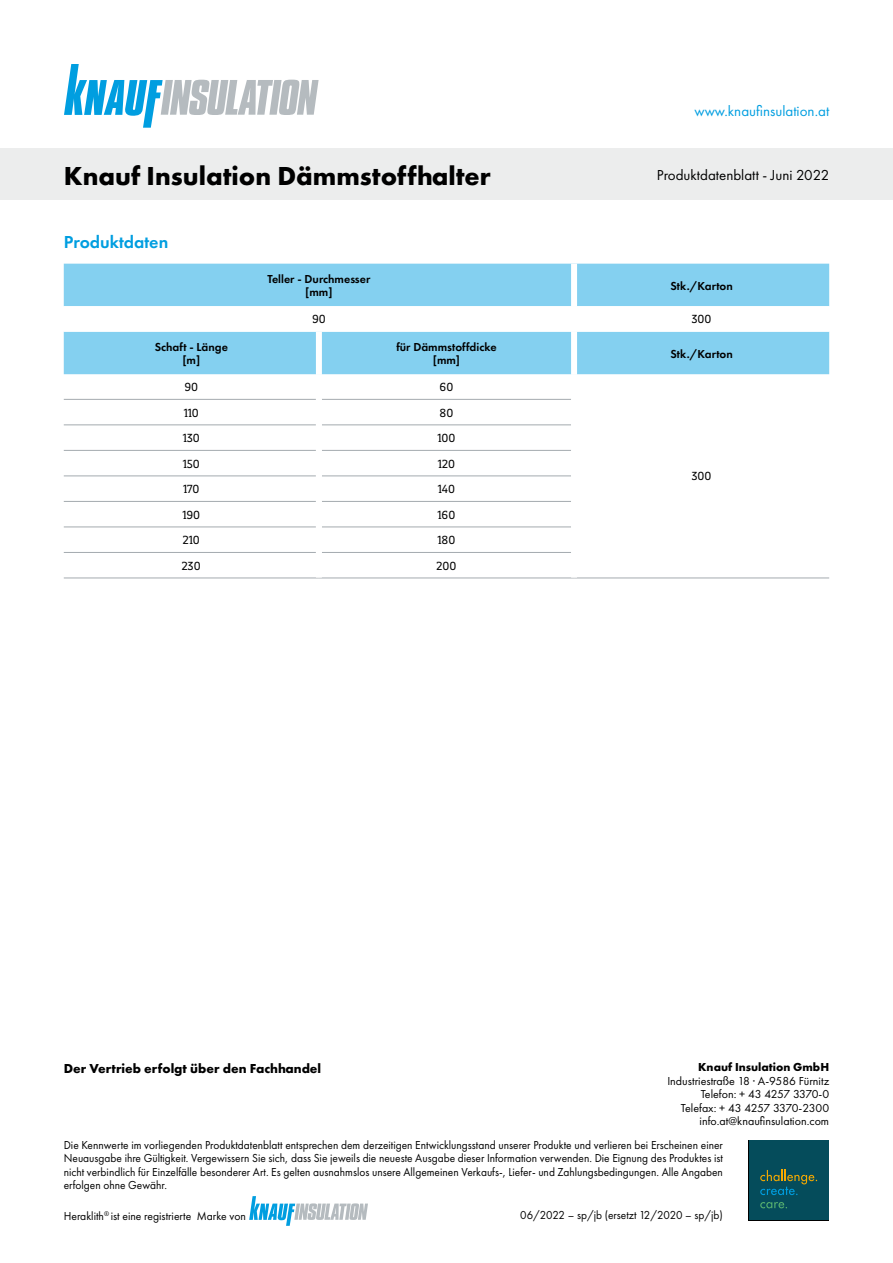
<style>
.page{position:relative;width:893px;height:1263px;background:#fff}
.page>*{position:absolute;margin:0;border:0;box-sizing:border-box;transform-origin:0 0}
.t1{font:700 27px "Futura PT";color:#000}
.t2{font:600 18px "Futura PT";color:#009ee0}
.t3{font:15px "Futura PT";color:#000}
.t4{font:15px "Futura PT";color:#009ee0}
.t5{font:700 13.5px "Futura PT";color:#000}
.t6{font:12px/13.5px "Futura PT";color:#000;text-align:justify;scale:.95 1}
.t7{font:12px/13.5px "Futura PT";color:#000;text-align:right}
.t8{font:600 12px/13.5px "Futura PT";color:#000;text-align:center}
.t9{font:12px "Dobra Slab";color:#000}
.t10{font:700 12px "Futura PT";color:#000}
</style>
<div class="page">
<svg style="left:64px;top:64px;width:255px;height:64px"></svg>
<div style="left:0;top:149px;width:893px;height:51px;background:#eceded"></div>
<div style="left:64px;top:264px;width:765px;height:110px;background:#84d0f0"></div>
<svg style="left:64px;top:306px;width:765px;height:26px"></svg>
<hr style="left:64px;top:399px;width:252px;height:1px;background:#a4aaaf">
<hr style="left:322px;top:399px;width:249px;height:1px;background:#a4aaaf">
<hr style="left:64px;top:424px;width:252px;height:1px;background:#a4aaaf">
<hr style="left:322px;top:424px;width:249px;height:1px;background:#a4aaaf">
<hr style="left:64px;top:450px;width:252px;height:1px;background:#a4aaaf">
<hr style="left:322px;top:450px;width:249px;height:1px;background:#a4aaaf">
<hr style="left:64px;top:475px;width:252px;height:1px;background:#a4aaaf">
<hr style="left:322px;top:475px;width:249px;height:1px;background:#a4aaaf">
<hr style="left:64px;top:501px;width:252px;height:1px;background:#a4aaaf">
<hr style="left:322px;top:501px;width:249px;height:1px;background:#a4aaaf">
<hr style="left:64px;top:526px;width:252px;height:1px;background:#a4aaaf">
<hr style="left:322px;top:526px;width:249px;height:1px;background:#a4aaaf">
<hr style="left:64px;top:552px;width:252px;height:1px;background:#a4aaaf">
<hr style="left:322px;top:552px;width:249px;height:1px;background:#a4aaaf">
<hr style="left:64px;top:578px;width:255px;height:1px;background:#a4aaaf">
<hr style="left:319px;top:578px;width:255px;height:1px;background:#a4aaaf">
<hr style="left:574px;top:578px;width:255px;height:1px;background:#a4aaaf">
<div style="left:571px;top:264px;width:6px;height:42px;background:#fff"></div>
<div style="left:571px;top:306px;width:6px;height:26px;background:#fff"></div>
<div style="left:316px;top:332px;width:6px;height:42px;background:#fff"></div>
<div style="left:571px;top:332px;width:6px;height:42px;background:#fff"></div>
<svg style="left:748px;top:1140px;width:81px;height:80px"></svg>
<div style="left:749px;top:1140px;width:79px;height:80px;background:#054c5b"></div>
<svg style="left:760px;top:1170px;width:57px;height:25px"></svg>
<svg style="left:760px;top:1202px;width:27px;height:6px"></svg>
<svg style="left:249px;top:1196px;width:119px;height:30px"></svg>
<p class="t4" style="left:694px;top:102px;width:136px">www.knaufinsulation.at</p>
<h1 class="t1" style="left:64px;top:158px;width:429px">Knauf Insulation Dämmstoffhalter</h1>
<p class="t3" style="left:657px;top:166px;width:174px">Produktdatenblatt - Juni 2022</p>
<h2 class="t2" style="left:64px;top:230px;width:106px">Produktdaten</h2>
<p class="t8" style="left:267px;top:272px;width:104px">Teller - Durchmesser [mm]</p>
<p class="t8" style="left:670px;top:279px;width:64px">Stk./Karton</p>
<p class="t9" style="left:312px;top:312px;width:15px">90</p>
<p class="t9" style="left:692px;top:312px;width:21px">300</p>
<p class="t8" style="left:155px;top:340px;width:75px">Schaft - Länge [m]</p>
<p class="t8" style="left:396px;top:340px;width:102px">für Dämmstoffdicke [mm]</p>
<p class="t8" style="left:670px;top:347px;width:64px">Stk./Karton</p>
<p class="t9" style="left:184px;top:380px;width:15px">90</p>
<p class="t9" style="left:440px;top:380px;width:15px">60</p>
<p class="t9" style="left:184px;top:405px;width:17px">110</p>
<p class="t9" style="left:440px;top:405px;width:15px">80</p>
<p class="t9" style="left:183px;top:431px;width:18px">130</p>
<p class="t9" style="left:437px;top:431px;width:20px">100</p>
<p class="t9" style="left:183px;top:457px;width:18px">150</p>
<p class="t9" style="left:438px;top:457px;width:19px">120</p>
<p class="t9" style="left:183px;top:482px;width:18px">170</p>
<p class="t9" style="left:438px;top:482px;width:19px">140</p>
<p class="t9" style="left:182px;top:508px;width:19px">190</p>
<p class="t9" style="left:437px;top:508px;width:19px">160</p>
<p class="t9" style="left:183px;top:533px;width:19px">210</p>
<p class="t9" style="left:437px;top:533px;width:19px">180</p>
<p class="t9" style="left:182px;top:559px;width:20px">230</p>
<p class="t9" style="left:436px;top:559px;width:21px">200</p>
<p class="t5" style="left:64px;top:1060px;width:259px">Der Vertrieb erfolgt über den Fachhandel</p>
<p class="t9" style="left:692px;top:469px;width:21px">300</p>
<p class="t10" style="left:698px;top:1059px;width:132px">Knauf Insulation GmbH</p>
<p class="t7" style="left:667px;top:1074px;width:163px">Industriestraße 18 · A-9586 Fürnitz<br>Telefon: + 43 4257 3370-0<br>Telefax: + 43 4257 3370-2300 info.at@knaufinsulation.com</p>
<p class="t6" style="left:64px;top:1138px;width:695px">Die Kennwerte im vorliegenden Produktdatenblatt entsprechen dem derzeitigen Entwicklungsstand unserer Produkte und verlieren bei Erscheinen einer Neuausgabe ihre Gültigkeit. Vergewissern Sie sich, dass Sie jeweils die neueste Ausgabe dieser Information verwenden. Die Eignung des Produktes ist nicht verbindlich für Einzelfälle besonderer Art. Es gelten ausnahmslos unsere Allgemeinen Verkaufs-, Liefer- und Zahlungsbedingungen. Alle Angaben erfolgen ohne Gewähr.</p>
<p class="t7" style="left:64px;top:1209px;width:184px">Heraklith<sup>®</sup> ist eine registrierte Marke von</p>
<p class="t6" style="left:520px;top:1208px;width:215px">06/2022 – sp/jb (ersetzt 12/2020 – sp/jb)</p>
</div>
